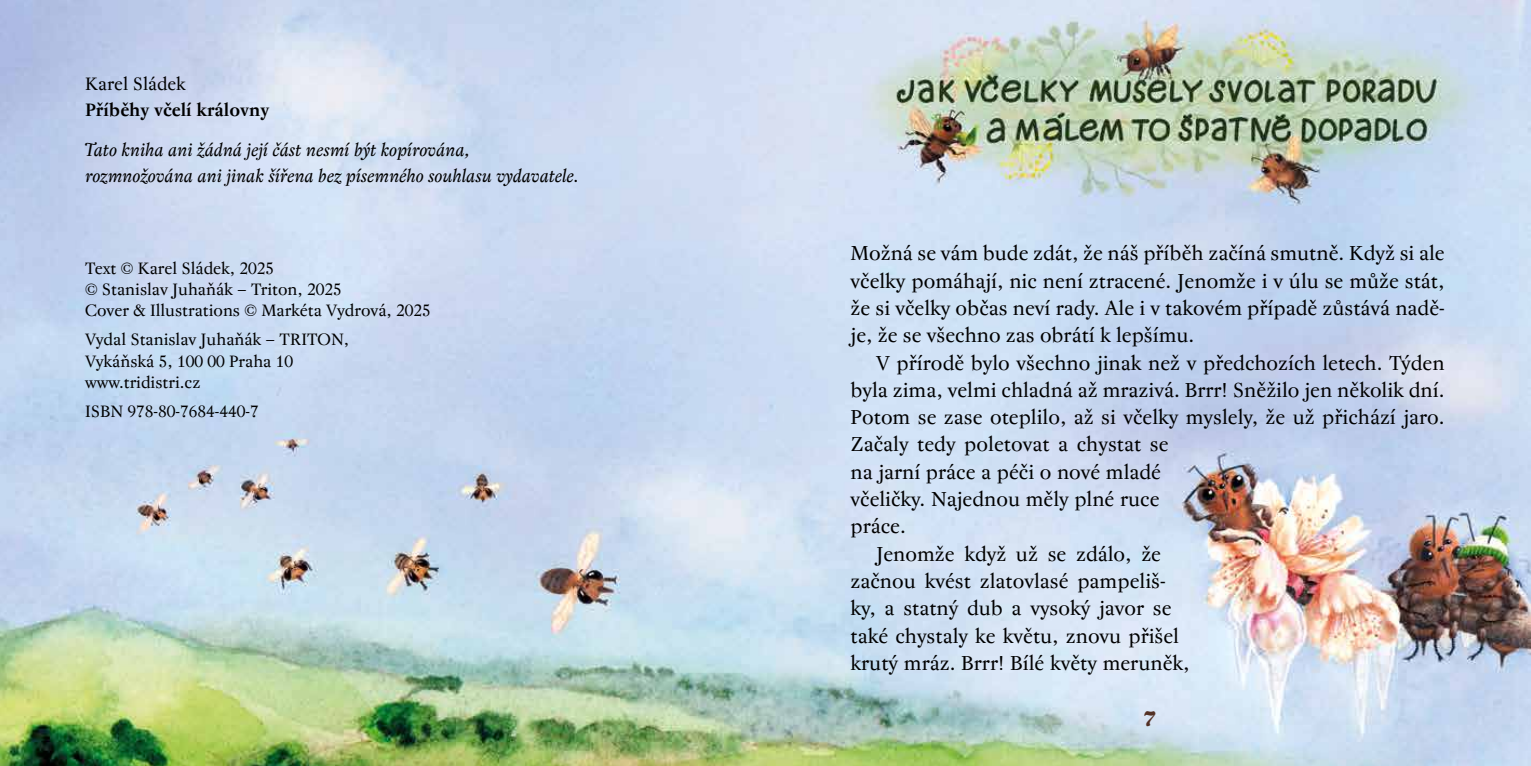
<style>
.page{position:relative;width:1531px;height:766px;background:#fff}
.page>*{position:absolute;margin:0;border:0;box-sizing:border-box;transform-origin:0 0}
.t1{font:21px "Hucklebuck JF";color:#533024}
.t2{font:20.25px/27.3px "Regent Pro";color:#000;text-align:justify}
.t3{font:italic 18px/25.5px "Regent Pro";color:#000}
.t4{font:700 18px "Regent Pro";color:#000}
.t5{font:18px "Regent Pro";color:#000}
.t6{font:16.5px/21px "Regent Pro";color:#000}
</style>
<div class="page">
<img style="left:0;top:0;width:1531px;height:765px">
<p class="t5" style="left:85px;top:74px;width:102px">Karel Sládek</p>
<p class="t4" style="left:85px;top:99px;width:186px">Příběhy včelí královny</p>
<p class="t3" style="left:85px;top:138px;width:495px">Tato kniha ani žádná její část nesmí být kopírována, rozmnožována ani jinak šířena bez písemného souhlasu vydavatele.</p>
<p class="t6" style="left:85px;top:258px;width:347px">Text © Karel Sládek, 2025<br>© Stanislav Juhaňák – Triton, 2025<br>Cover &amp; Illustrations © Markéta Vydrová, 2025</p>
<p class="t6" style="left:85px;top:329px;width:266px">Vydal Stanislav Juhaňák – TRITON,<br>Vykáňská 5, 100 00 Praha 10 www.tridistri.cz</p>
<p class="t6" style="left:85px;top:401px;width:175px">ISBN 978-80-7684-440-7</p>
<p class="t2" style="left:850px;top:240px;width:596px">Možná se vám bude zdát, že náš příběh začíná smutně. Když si ale včelky pomáhají, nic není ztracené. Jenomže i v úlu se může stát, že si včelky občas neví rady. Ale i v takovém případě zůstává nadě&shy;je, že se všechno zas obrátí k lepšímu.</p>
<p class="t2" style="left:876px;top:349px;width:570px">V přírodě bylo všechno jinak než v předchozích letech. Týden</p>
<p class="t2" style="left:850px;top:376px;width:595px">byla zima, velmi chladná až mrazivá. Brrr! Sněžilo jen několik dní.</p>
<p class="t2" style="left:850px;top:404px;width:596px">Potom se zase oteplilo, až si včelky myslely, že už přichází jaro.</p>
<p class="t2" style="left:850px;top:431px;width:320px">Začaly tedy poletovat a chystat se</p>
<p class="t2" style="left:850px;top:458px;width:312px">na jarní práce a péči o nové mladé</p>
<p class="t2" style="left:850px;top:485px;width:311px">včeličky. Najednou měly plné ruce</p>
<p class="t2" style="left:850px;top:513px;width:57px">práce.</p>
<p class="t2" style="left:876px;top:540px;width:286px">Jenomže když už se zdálo, že</p>
<p class="t2" style="left:850px;top:567px;width:317px">začnou kvést zlatovlasé pampeliš-</p>
<p class="t2" style="left:850px;top:595px;width:322px">ky, a statný dub a vysoký javor se</p>
<p class="t2" style="left:850px;top:622px;width:330px">také chystaly ke květu, znovu přišel</p>
<p class="t2" style="left:850px;top:649px;width:341px">krutý mráz. Brrr! Bílé květy meruněk,</p>
<p class="t1" style="left:1144px;top:704px;width:13px">7</p>
</div>
